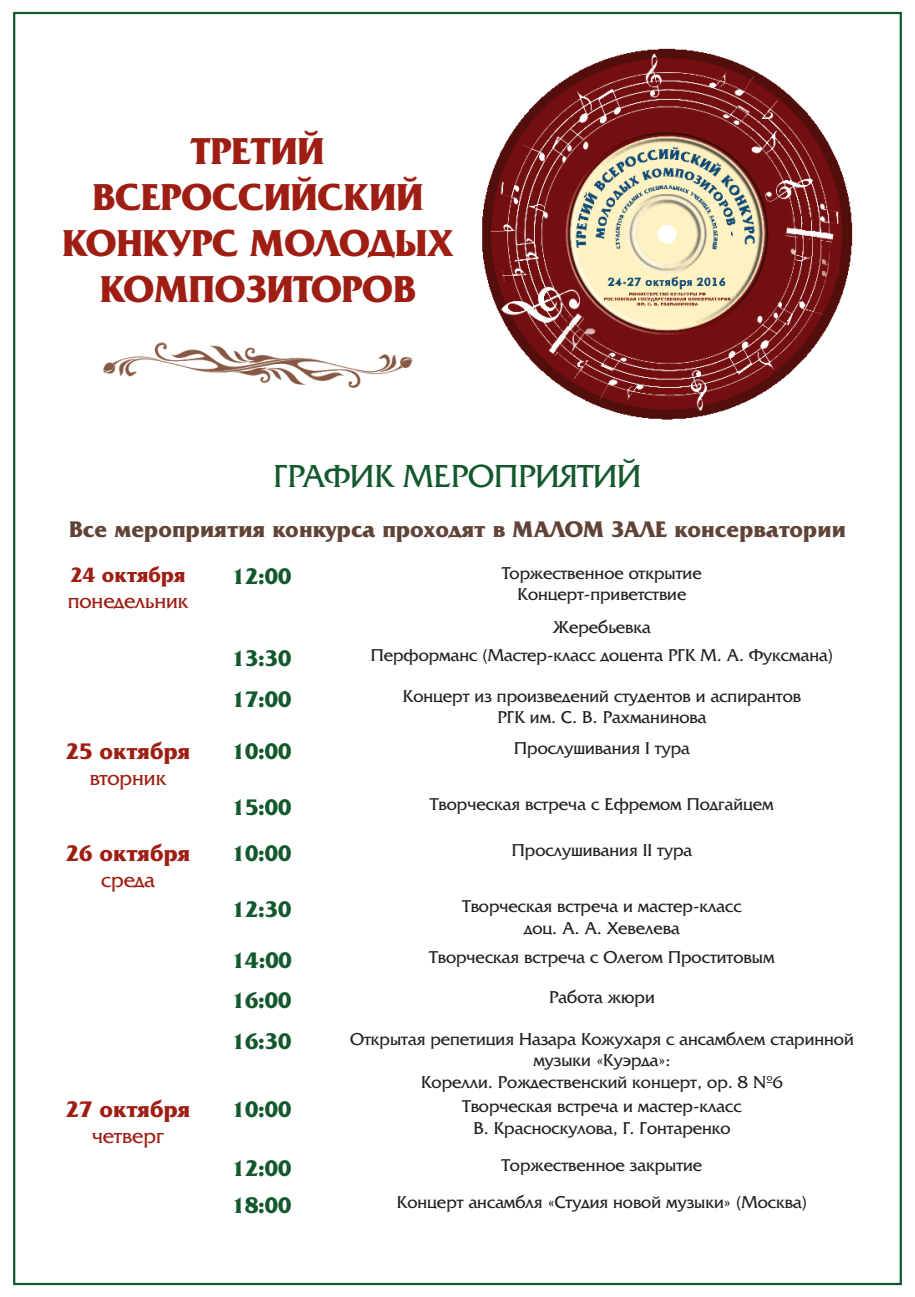
<style>
.page{position:relative;width:915px;height:1297px;background:#fff}
.page>*{position:absolute;margin:0;border:0;box-sizing:border-box;transform-origin:0 0}
.t1{font:700 39.3px/46.1px "AG Friquer C";color:#9e1e13;text-align:center}
.t2{font:33.45px "AG Friquer C";color:#13592d}
.t3{font:700 23.62px "AG Friquer C";color:#13592d}
.t4{font:700 23.62px "AG Friquer C";color:#604336}
.t5{font:700 23.62px "AG Friquer C";color:#9e1e13}
.t6{font:21.75px "AG Friquer C";color:#9e1e13}
.t7{font:700 21.75px "AG Friquer C";color:#9e1e13}
.t8{font:18px/21.6px "AG Friquer C";color:#231f20;text-align:center}
</style>
<div class="page">
<img style="left:482px;top:48px;width:371px;height:372px">
<img style="left:103px;top:342px;width:310px;height:46px">
<h1 class="t1" style="left:62px;top:127px;width:392px">ТРЕТИЙ<br>ВСЕРОССИЙСКИЙ<br>КОНКУРС МОЛОДЫХ<br>КОМПОЗИТОРОВ</h1>
<h2 class="t2" style="left:273px;top:459px;width:369px">ГРАФИК МЕРОПРИЯТИЙ</h2>
<h3 class="t4" style="left:69px;top:516px;width:778px">Все мероприятия конкурса проходят в МАЛОМ ЗАЛЕ консерватории</h3>
<p class="t7" style="left:70px;top:563px;width:116px">24 октября</p>
<p class="t6" style="left:68px;top:590px;width:122px">понедельник</p>
<h3 class="t3" style="left:232px;top:563px;width:61px">12:00</h3>
<p class="t8" style="left:502px;top:562px;width:201px">Торжественное открытие<br>Концерт-приветствие</p>
<p class="t8" style="left:553px;top:616px;width:99px">Жеребьевка</p>
<h3 class="t3" style="left:232px;top:645px;width:61px">13:30</h3>
<p class="t8" style="left:370px;top:644px;width:463px">Перформанс (Мастер-класс доцента РГК М. А. Фуксмана)</p>
<h3 class="t3" style="left:232px;top:686px;width:61px">17:00</h3>
<p class="t8" style="left:403px;top:685px;width:399px">Концерт из произведений студентов и аспирантов<br>РГК им. С. В. Рахманинова</p>
<h3 class="t5" style="left:66px;top:738px;width:126px">25 октября</h3>
<p class="t6" style="left:90px;top:767px;width:78px">вторник</p>
<h3 class="t3" style="left:232px;top:738px;width:61px">10:00</h3>
<p class="t8" style="left:514px;top:738px;width:177px">Прослушивания I тура</p>
<h3 class="t3" style="left:232px;top:794px;width:61px">15:00</h3>
<p class="t8" style="left:430px;top:794px;width:345px">Творческая встреча с Ефремом Подгайцем</p>
<h3 class="t5" style="left:66px;top:840px;width:126px">26 октября</h3>
<p class="t6" style="left:101px;top:869px;width:55px">среда</p>
<h3 class="t3" style="left:232px;top:840px;width:61px">10:00</h3>
<p class="t8" style="left:511px;top:840px;width:182px">Прослушивания II тура</p>
<h3 class="t3" style="left:232px;top:896px;width:61px">12:30</h3>
<p class="t8" style="left:462px;top:896px;width:281px">Творческая встреча и мастер-класс доц. А. А. Хевелева</p>
<h3 class="t3" style="left:232px;top:947px;width:62px">14:00</h3>
<p class="t8" style="left:429px;top:946px;width:346px">Творческая встреча с Олегом Проститовым</p>
<h3 class="t3" style="left:232px;top:987px;width:61px">16:00</h3>
<p class="t8" style="left:549px;top:987px;width:107px">Работа жюри</p>
<h3 class="t3" style="left:232px;top:1028px;width:61px">16:30</h3>
<p class="t8" style="left:350px;top:1028px;width:505px">Открытая репетиция Назара Кожухаря с ансамблем старинной музыки «Куэрда»:<br>Корелли. Рождественский концерт, ор. 8 №6</p>
<h3 class="t5" style="left:66px;top:1096px;width:126px">27 октября</h3>
<p class="t6" style="left:92px;top:1125px;width:73px">четверг</p>
<h3 class="t3" style="left:232px;top:1096px;width:61px">10:00</h3>
<p class="t8" style="left:462px;top:1096px;width:281px">Творческая встреча и мастер-класс<br>В. Красноскулова, Г. Гонтаренко</p>
<h3 class="t3" style="left:232px;top:1155px;width:61px">12:00</h3>
<p class="t8" style="left:501px;top:1155px;width:202px">Торжественное закрытие</p>
<h3 class="t3" style="left:232px;top:1192px;width:61px">18:00</h3>
<p class="t8" style="left:397px;top:1191px;width:411px">Концерт ансамбля «Студия новой музыки» (Москва)</p>
</div>
